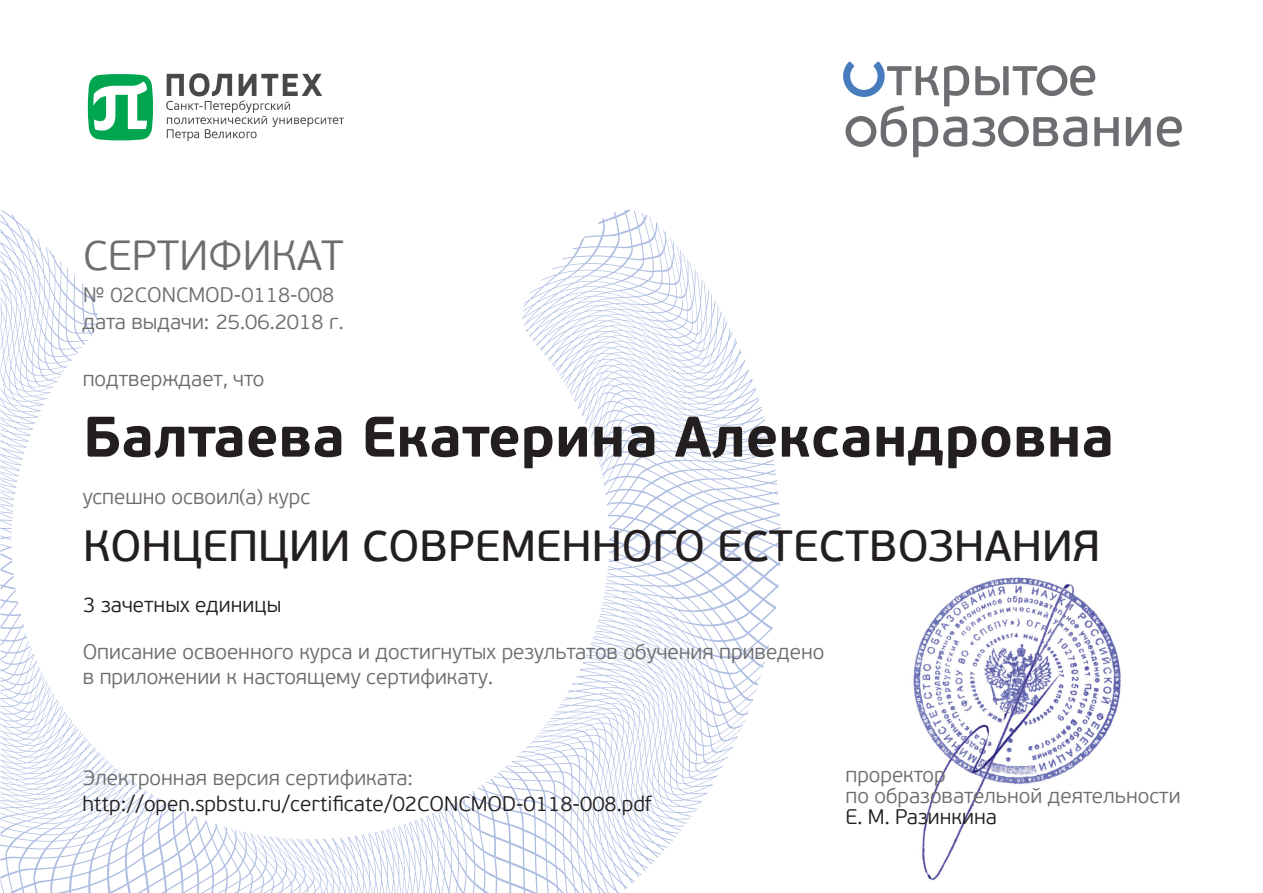
<style>
.page{position:relative;width:1263px;height:893px;background:#fff}
.page>*{position:absolute;margin:0;border:0;box-sizing:border-box;transform-origin:0 0}
.t1{font:700 57px "PF Beau Sans Pro";color:#231f20}
.t2{font:43.5px "PF Beau Sans Pro Bbook";color:#231f20}
.t3{font:300 42px "PF Beau Sans Pro";color:#6c6d70}
.t4{font:300 21px/25.2px "PF Beau Sans Pro";color:#6c6d70}
.t5{font:300 21px "PF Beau Sans Pro";color:#231f20}
</style>
<div class="page">
<svg style="left:524px;top:210px;width:245px;height:342px"></svg>
<svg style="left:0;top:210px;width:98px;height:342px"></svg>
<svg style="left:0;top:553px;width:160px;height:340px"></svg>
<svg style="left:127px;top:799px;width:336px;height:94px"></svg>
<svg style="left:463px;top:552px;width:317px;height:341px"></svg>
<svg style="left:490px;top:666px;width:274px;height:227px"></svg>
<svg style="left:843px;top:62px;width:276px;height:95px"></svg>
<svg style="left:1126px;top:117px;width:25px;height:29px"></svg>
<svg style="left:1157px;top:116px;width:25px;height:31px"></svg>
<svg style="left:166px;top:73px;width:178px;height:68px"></svg>
<svg style="left:88px;top:74px;width:65px;height:66px"></svg>
<img style="left:913px;top:577px;width:208px;height:304px">
<h3 class="t3" style="left:83px;top:231px;width:262px">СЕРТИФИКАТ</h3>
<p class="t4" style="left:83px;top:282px;width:253px">№ 02CONCMOD-0118-008</p>
<p class="t4" style="left:82px;top:310px;width:263px">дата выдачи: 25.06.2018 г.</p>
<p class="t4" style="left:83px;top:366px;width:183px">подтверждает, что</p>
<h1 class="t1" style="left:83px;top:401px;width:1032px">Балтаева Екатерина Александровна</h1>
<p class="t4" style="left:83px;top:485px;width:229px">успешно освоил(а) курс</p>
<h2 class="t2" style="left:83px;top:521px;width:1019px">КОНЦЕПЦИИ СОВРЕМЕННОГО ЕСТЕСТВОЗНАНИЯ</h2>
<p class="t5" style="left:83px;top:593px;width:199px">3 зачетных единицы</p>
<p class="t4" style="left:83px;top:639px;width:743px">Описание освоенного курса и достигнутых результатов обучения приведено в приложении к настоящему сертификату.</p>
<p class="t4" style="left:83px;top:766px;width:332px">Электронная версия сертификата:</p>
<p class="t5" style="left:82px;top:792px;width:571px">http://open.spbstu.ru/certificate/02CONCMOD-0118-008.pdf</p>
<p class="t4" style="left:845px;top:764px;width:337px;line-height:21px">проректор<br>по образовательной деятельности</p>
<p class="t5" style="left:845px;top:805px;width:153px">Е. М. Разинкина</p>
</div>
